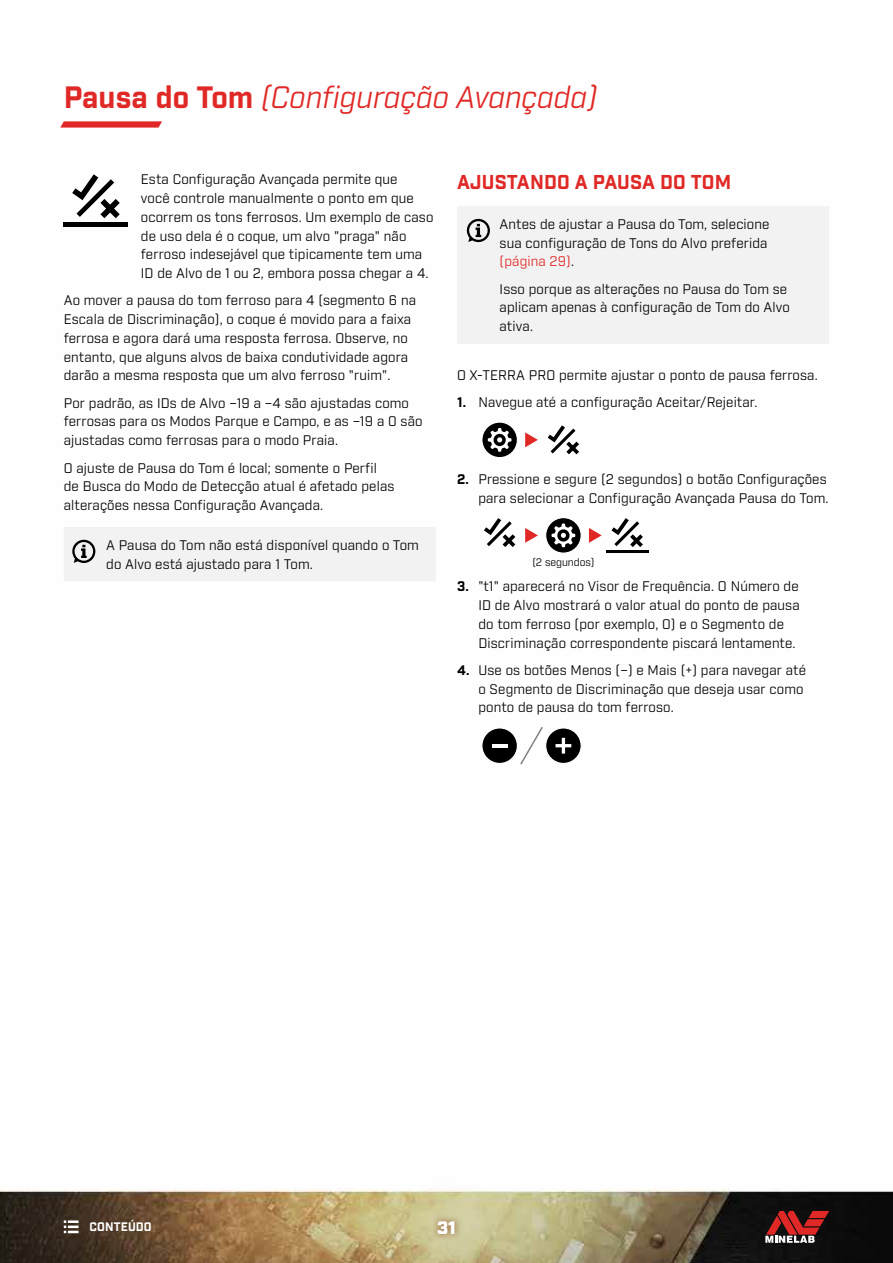
<style>
.page{position:relative;width:893px;height:1263px;background:#fff}
.page>*{position:absolute;margin:0;border:0;box-sizing:border-box;transform-origin:0 0}
.t1{font:italic 30px "Industry";color:#e02926}
.t2{font:700 19.5px "Industry";letter-spacing:.01em;color:#e02926}
.t3{font:900 18px "Industry";color:#fff}
.t4{font:13.5px/18.8px "Industry";letter-spacing:.01em;color:#000}
.t5{font:700 12px "Industry";letter-spacing:.01em;color:#fff}
.t6{font:10.5px "Industry";color:#000}
.s1{font-weight:700;font-style:normal}
.s2{color:#e02926}
.s3{font-weight:700}
</style>
<div class="page">
<img style="left:0;top:218px;width:893px;height:1045px">
<svg style="left:64px;top:1220px;width:15px;height:13px"></svg>
<svg style="left:60px;top:121px;width:102px;height:7px"></svg>
<svg style="left:398px;top:1182px;width:96px;height:81px;background:#d1cb9f"></svg>
<svg style="left:430px;top:1214px;width:32px;height:27px"></svg>
<svg style="left:765px;top:1211px;width:64px;height:32px;background:#7d3332"></svg>
<div style="left:64px;top:527px;width:372px;height:54px;background:#f2f2f2"></div>
<div style="left:457px;top:206px;width:372px;height:138px;background:#f2f2f2"></div>
<svg style="left:467px;top:219px;width:23px;height:23px"></svg>
<svg style="left:481px;top:421px;width:37px;height:37px"></svg>
<svg style="left:525px;top:432px;width:13px;height:15px"></svg>
<svg style="left:548px;top:425px;width:31px;height:29px"></svg>
<svg style="left:484px;top:518px;width:31px;height:29px"></svg>
<svg style="left:525px;top:528px;width:13px;height:15px"></svg>
<svg style="left:545px;top:517px;width:37px;height:37px"></svg>
<svg style="left:589px;top:528px;width:13px;height:15px"></svg>
<hr style="left:606px;top:550px;width:42px;height:3px;background:#000">
<svg style="left:611px;top:518px;width:32px;height:29px"></svg>
<svg style="left:481px;top:725px;width:101px;height:41px"></svg>
<div style="left:64px;top:222px;width:64px;height:5px;background:#000"></div>
<svg style="left:72px;top:174px;width:48px;height:44px"></svg>
<h1 class="t1" style="left:64px;top:79px;width:535px"><span class="s1">Pausa do Tom</span> (Configuração Avançada)</h1>
<p class="t4" style="left:141px;top:171px;width:294px">Esta Configuração Avançada permite que<br>você controle manualmente o ponto em que ocorrem os tons ferrosos. Um exemplo de caso de uso dela é o coque, um alvo "praga" não ferroso indesejável que tipicamente tem uma ID de Alvo de 1 ou 2, embora possa chegar a 4.</p>
<p class="t4" style="left:64px;top:292px;width:354px">Ao mover a pausa do tom ferroso para 4 (segmento 6 na Escala de Discriminação), o coque é movido para a faixa ferrosa e agora dará uma resposta ferrosa. Observe, no entanto, que alguns alvos de baixa condutividade agora darão a mesma resposta que um alvo ferroso "ruim".</p>
<p class="t4" style="left:64px;top:394px;width:360px">Por padrão, as IDs de Alvo –19 a –4 são ajustadas como ferrosas para os Modos Parque e Campo, e as –19 a 0 são ajustadas como ferrosas para o modo Praia.</p>
<p class="t4" style="left:64px;top:459px;width:332px">O ajuste de Pausa do Tom é local; somente o Perfil de Busca do Modo de Detecção atual é afetado pelas alterações nessa Configuração Avançada.</p>
<p class="t4" style="left:106px;top:536px;width:314px">A Pausa do Tom não está disponível quando o Tom do Alvo está ajustado para 1 Tom.</p>
<h2 class="t2" style="left:457px;top:170px;width:275px">AJUSTANDO A PAUSA DO TOM</h2>
<p class="t4" style="left:500px;top:215px;width:271px">Antes de ajustar a Pausa do Tom, selecione sua configuração de Tons do Alvo preferida <span class="s2">(página 29)</span>.</p>
<p class="t4" style="left:500px;top:280px;width:292px">Isso porque as alterações no Pausa do Tom se aplicam apenas à configuração de Tom do Alvo ativa.</p>
<p class="t4" style="left:457px;top:366px;width:360px">O X‑TERRA PRO permite ajustar o ponto de pausa ferrosa.</p>
<p class="t4" style="left:457px;top:393px;width:300px"><span class="s3">1.</span> Navegue até a configuração Aceitar/Rejeitar.</p>
<p class="t4" style="left:457px;top:470px;width:371px;text-align:right"><span class="s3">2.</span> Pressione e segure (2 segundos) o botão Configurações para selecionar a Configuração Avançada Pausa do Tom.</p>
<p class="t6" style="left:532px;top:556px;width:64px">(2 segundos)</p>
<p class="t4" style="left:478px;top:577px;width:323px;text-indent:-21px"><span class="s3">3.</span> "t1" aparecerá no Visor de Frequência. O Número de ID de Alvo mostrará o valor atual do ponto de pausa do tom ferroso (por exemplo, 0) e o Segmento de Discriminação correspondente piscará lentamente.</p>
<p class="t4" style="left:478px;top:661px;width:329px;text-indent:-21px"><span class="s3">4.</span> Use os botões Menos (–) e Mais (+) para navegar até o Segmento de Discriminação que deseja usar como ponto de pausa do tom ferroso.</p>
<p class="t5" style="left:90px;top:1220px;width:64px">CONTEÚDO</p>
<h3 class="t3" style="left:437px;top:1217px;width:20px">31</h3>
</div>
